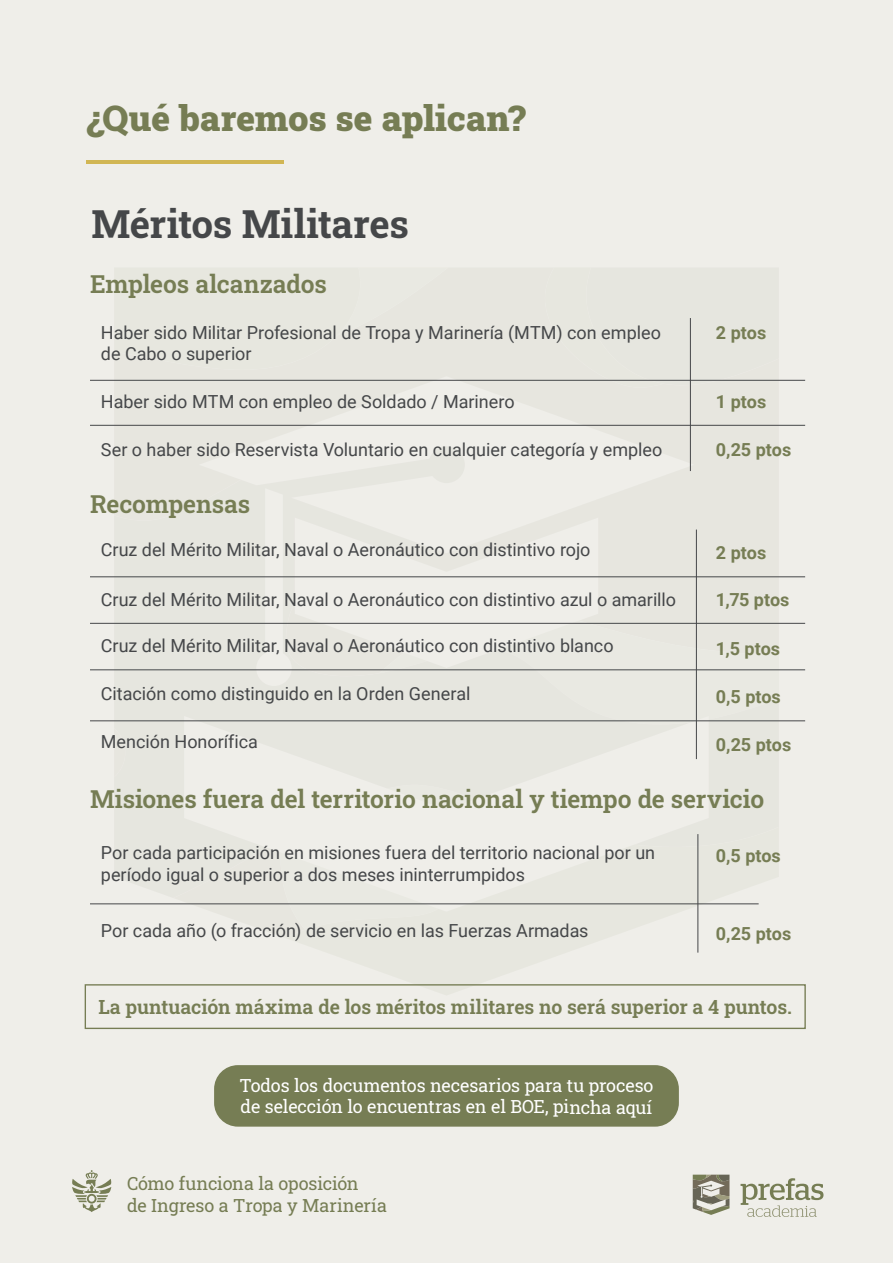
<style>
.page{position:relative;width:893px;height:1263px;background:#efeee9}
.page>*{position:absolute;margin:0;border:0;box-sizing:border-box;transform-origin:0 0}
.t1{font:700 38.55px "Roboto Slab";letter-spacing:-.01em;color:#454749}
.t2{font:900 36px "Roboto Slab";letter-spacing:-.005em;color:#767d54}
.t3{font:600 24.75px "Roboto Slab";letter-spacing:-.005em;color:#767d54}
.t4{font:600 19.5px "Roboto Slab";letter-spacing:-.005em;color:#767d54}
.t5{font:18px/21.6px "Roboto";color:#454749}
.t6{font:18px/21.6px "Roboto Slab";letter-spacing:-.005em;color:#fff}
.t7{font:700 18px "Roboto";color:#767d54}
.t8{font:18px/21.6px "Roboto Slab";letter-spacing:-.005em;color:#767d54}
</style>
<div class="page">
<svg style="left:741px;top:1178px;width:82px;height:39px"></svg>
<svg style="left:693px;top:1175px;width:37px;height:40px"></svg>
<svg style="left:72px;top:1170px;width:39px;height:42px"></svg>
<hr style="left:86px;top:160px;width:197px;height:4px;background:#d1b654">
<hr style="left:690px;top:318px;width:1px;height:153px;background:#454749">
<hr style="left:90px;top:380px;width:715px;height:1px;background:#454749">
<hr style="left:90px;top:425px;width:715px;height:1px;background:#454749">
<hr style="left:697px;top:834px;width:1px;height:118px;background:#454749">
<hr style="left:90px;top:903px;width:669px;height:1px;background:#454749">
<hr style="left:696px;top:530px;width:1px;height:229px;background:#454749">
<hr style="left:90px;top:576px;width:715px;height:1px;background:#454749">
<hr style="left:90px;top:623px;width:715px;height:1px;background:#454749">
<hr style="left:90px;top:669px;width:715px;height:1px;background:#454749">
<hr style="left:90px;top:720px;width:715px;height:1px;background:#454749">
<div style="left:85px;top:984px;width:721px;height:45px;border:1px solid #767d54"></div>
<div style="left:214px;top:1065px;width:465px;height:62px;background:#767d54;border-radius:24px"></div>
<h2 class="t2" style="left:86px;top:93px;width:441px">¿Qué baremos se aplican?</h2>
<h1 class="t1" style="left:92px;top:198px;width:319px">Méritos Militares</h1>
<h3 class="t3" style="left:90px;top:268px;width:238px">Empleos alcanzados</h3>
<p class="t5" style="left:101px;top:321px;width:562px">Haber sido Militar Profesional de Tropa y Marinería (MTM) con empleo de Cabo o superior</p>
<p class="t7" style="left:716px;top:320px;width:52px">2 ptos</p>
<p class="t5" style="left:101px;top:390px;width:415px">Haber sido MTM con empleo de Soldado / Marinero</p>
<p class="t7" style="left:716px;top:389px;width:52px">1 ptos</p>
<p class="t7" style="left:716px;top:437px;width:77px">0,25 ptos</p>
<p class="t5" style="left:101px;top:438px;width:563px">Ser o haber sido Reservista Voluntario en cualquier categoría y empleo</p>
<h3 class="t3" style="left:90px;top:487px;width:162px">Recompensas</h3>
<p class="t5" style="left:101px;top:538px;width:491px">Cruz del Mérito Militar, Naval o Aeronáutico con distintivo rojo</p>
<p class="t7" style="left:716px;top:540px;width:52px">2 ptos</p>
<p class="t5" style="left:101px;top:588px;width:577px">Cruz del Mérito Militar, Naval o Aeronáutico con distintivo azul o amarillo</p>
<p class="t7" style="left:716px;top:587px;width:75px">1,75 ptos</p>
<p class="t7" style="left:716px;top:636px;width:66px">1,5 ptos</p>
<p class="t7" style="left:716px;top:684px;width:66px">0,5 ptos</p>
<p class="t7" style="left:716px;top:732px;width:77px">0,25 ptos</p>
<p class="t5" style="left:101px;top:634px;width:514px">Cruz del Mérito Militar, Naval o Aeronáutico con distintivo blanco</p>
<p class="t5" style="left:101px;top:682px;width:371px">Citación como distinguido en la Orden General</p>
<p class="t5" style="left:101px;top:730px;width:159px">Mención Honorífica</p>
<h3 class="t3" style="left:90px;top:782px;width:676px">Misiones fuera del territorio nacional y tiempo de servicio</h3>
<p class="t5" style="left:101px;top:841px;width:556px">Por cada participación en misiones fuera del territorio nacional por un período igual o superior a dos meses ininterrumpidos</p>
<p class="t7" style="left:716px;top:843px;width:66px">0,5 ptos</p>
<p class="t5" style="left:101px;top:919px;width:489px">Por cada año (o fracción) de servicio en las Fuerzas Armadas</p>
<p class="t7" style="left:716px;top:921px;width:77px">0,25 ptos</p>
<p class="t4" style="left:98px;top:994px;width:695px">La puntuación máxima de los méritos militares no será superior a 4 puntos.</p>
<p class="t6" style="left:239px;top:1074px;width:415px">Todos los documentos necesarios para tu proceso de selección lo encuentras en el BOE, pincha aquí</p>
<p class="t8" style="left:127px;top:1172px;width:261px">Cómo funciona la oposición<br>de Ingreso a Tropa y Marinería</p>
</div>
